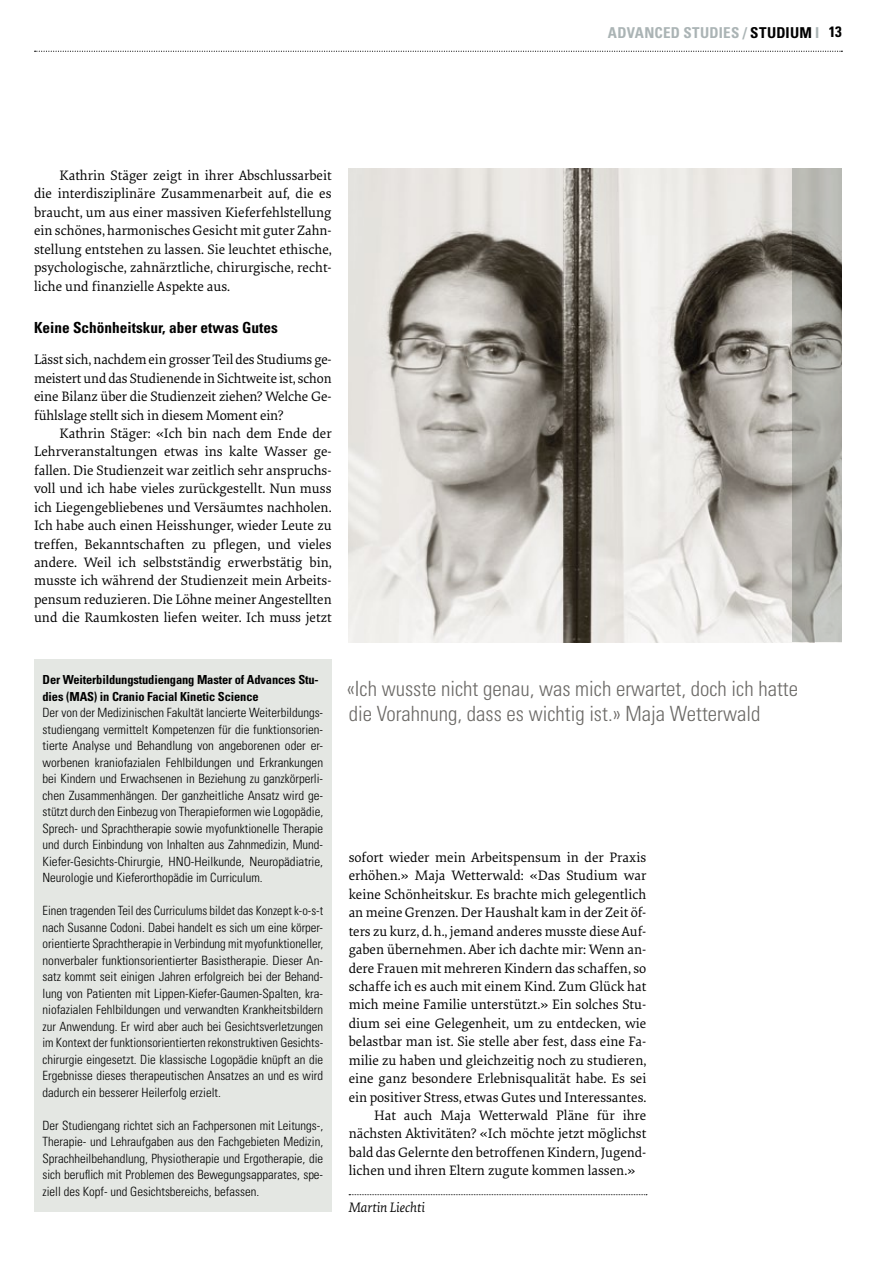
<style>
.page{position:relative;width:893px;height:1263px;background:#fff}
.page>*{position:absolute;margin:0;border:0;box-sizing:border-box;transform-origin:0 0}
.Quote_Bild{font:300 condensed 21px "Univers LT Std";color:#6c6a67}
.Zwischentitel_1{font:700 condensed 15.3px "Univers LT Std";color:#000}
.Pagina_rechts{font:700 condensed 15px "Univers LT Std";letter-spacing:.015em;color:#abb4b5}
.Lauftext_Einzug{font:14.25px/18.5px "Elena Basic";color:#000;text-align:justify}
.Lauftext{font:14.25px/18.5px "Elena Basic";letter-spacing:-.01em;color:#000;text-align:justify}
.Autor{font:italic 14.25px "Elena Basic";color:#000}
.BOX_Lauftext{font:300 condensed 12.75px/16.5px "Univers LT Std";color:#000;text-align:justify}
.Box_TitelX{font:700 condensed 12.45px/16.5px "Univers LT Std";letter-spacing:-.01em;color:#000}
.s1{color:#000}
</style>
<div class="page">
<svg style="left:35px;top:51px;width:807px;height:1px"></svg>
<img style="left:349px;top:169px;width:444px;height:473px">
<svg style="left:793px;top:169px;width:49px;height:473px;background:#9e9d96"></svg>
<div style="left:34px;top:659px;width:298px;height:553px;background:#e4e7e3"></div>
<svg style="left:349px;top:1194px;width:298px;height:1px"></svg>
<p class="Pagina_rechts" style="left:608px;top:23px;width:236px">ADVANCED STUDIES / <span class="s1">STUDIUM</span> I <span class="s1">13</span></p>
<p class="Lauftext_Einzug" style="left:34px;top:165px;width:299px;text-indent:26px">Kathrin Stäger zeigt in ihrer Abschlussarbeit die interdisziplinäre Zusammenarbeit auf, die es braucht, um aus einer massiven Kieferfehlstellung ein schönes, harmonisches Gesicht mit guter Zahn&shy;stellung entstehen zu lassen. Sie leuchtet ethische, psychologische, zahnärztliche, chirurgische, recht&shy;liche und finanzielle Aspekte aus.</p>
<p class="Zwischentitel_1" style="left:34px;top:318px;width:245px">Keine Schönheitskur, aber etwas Gutes</p>
<p class="Lauftext" style="left:34px;top:350px;width:299px">Lässt sich, nachdem ein grosser Teil des Studiums ge&shy;meistert und das Studienende in Sichtweite ist, schon eine Bilanz über die Studienzeit ziehen? Welche Ge&shy;fühlslage stellt sich in diesem Moment ein?</p>
<p class="Lauftext_Einzug" style="left:34px;top:423px;width:299px;text-indent:26px">Kathrin Stäger: «Ich bin nach dem Ende der Lehrveranstaltungen etwas ins kalte Wasser ge&shy;fallen. Die Studienzeit war zeitlich sehr anspruchs&shy;voll und ich habe vieles zurückgestellt. Nun muss ich Liegengebliebenes und Versäumtes nachholen.<br>Ich habe auch einen Heisshunger, wieder Leute zu treffen, Bekanntschaften zu pflegen, und vieles andere. Weil ich selbstständig erwerbstätig bin, musste ich während der Studienzeit mein Arbeits&shy;pensum reduzieren. Die Löhne meiner Angestellten und die Raumkosten liefen weiter. Ich muss jetzt</p>
<p class="Box_TitelX" style="left:43px;top:672px;width:278px">Der Weiterbildungstudiengang Master of Advances Stu&shy;dies (MAS) in Cranio Facial Kinetic Science</p>
<p class="BOX_Lauftext" style="left:43px;top:705px;width:282px">Der von der Medizinischen Fakultät lancierte Weiterbildungs&shy;studiengang vermittelt Kompetenzen für die funktionsorien&shy;tierte Analyse und Behandlung von angeborenen oder er&shy;worbenen kraniofazialen Fehlbildungen und Erkrankungen bei Kindern und Erwachsenen in Beziehung zu ganzkörperli&shy;chen Zusammenhängen. Der ganzheitliche Ansatz wird ge&shy;stützt durch den Einbezug von Therapieformen wie Logopädie, Sprech- und Sprachtherapie sowie myofunktionelle Therapie und durch Einbindung von Inhalten aus Zahnmedizin, Mund-Kiefer-Gesichts-Chirurgie, HNO-Heilkunde, Neuropädiatrie, Neurologie und Kieferorthopädie im Curriculum.</p>
<p class="BOX_Lauftext" style="left:43px;top:903px;width:282px">Einen tragenden Teil des Curriculums bildet das Konzept k-o-s-t nach Susanne Codoni. Dabei handelt es sich um eine körper&shy;orientierte Sprachtherapie in Verbindung mit myofunktioneller, nonverbaler funktionsorientierter Basistherapie. Dieser An&shy;satz kommt seit einigen Jahren erfolgreich bei der Behand&shy;lung von Patienten mit Lippen-Kiefer-Gaumen-Spalten, kra&shy;niofazialen Fehlbildungen und verwandten Krankheitsbildern zur Anwendung. Er wird aber auch bei Gesichtsverletzungen im Kontext der funktionsorientierten rekonstruktiven Gesichts&shy;chirurgie eingesetzt. Die klassische Logopädie knüpft an die Ergebnisse dieses therapeutischen Ansatzes an und es wird dadurch ein besserer Heilerfolg erzielt.</p>
<p class="BOX_Lauftext" style="left:43px;top:1117px;width:282px">Der Studiengang richtet sich an Fachpersonen mit Leitungs-, Therapie- und Lehraufgaben aus den Fachgebieten Medizin, Sprachheilbehandlung, Physiotherapie und Ergotherapie, die sich beruflich mit Problemen des Bewegungsapparates, spe&shy;ziell des Kopf- und Gesichtsbereichs, befassen.</p>
<p class="Quote_Bild" style="left:347px;top:676px;width:453px">«Ich wusste nicht genau, was mich erwartet, doch ich hatte</p>
<p class="Quote_Bild" style="left:349px;top:701px;width:413px">die Vorahnung, dass es wichtig ist.» Maja Wetterwald</p>
<p class="Lauftext_Einzug" style="left:349px;top:847px;width:299px">sofort wieder mein Arbeitspensum in der Praxis erhöhen.» Maja Wetterwald: «Das Studium war keine Schönheitskur. Es brachte mich gelegentlich an meine Grenzen. Der Haushalt kam in der Zeit öf&shy;ters zu kurz, d.h., jemand anderes musste diese Auf&shy;gaben übernehmen. Aber ich dachte mir: Wenn an&shy;dere Frauen mit mehreren Kindern das schaffen, so schaffe ich es auch mit einem Kind. Zum Glück hat mich meine Familie unterstützt.» Ein solches Stu&shy;dium sei eine Gelegenheit, um zu entdecken, wie belastbar man ist. Sie stelle aber fest, dass eine Fa&shy;milie zu haben und gleichzeitig noch zu studieren, eine ganz besondere Erlebnisqualität habe. Es sei ein positiver Stress, etwas Gutes und Interessantes.</p>
<p class="Lauftext_Einzug" style="left:349px;top:1105px;width:299px;text-indent:26px">Hat auch Maja Wetterwald Pläne für ihre nächsten Aktivitäten? «Ich möchte jetzt möglichst bald das Gelernte den betroffenen Kindern, Jugend&shy;lichen und ihren Eltern zugute kommen lassen.»</p>
<p class="Autor" style="left:349px;top:1198px;width:78px">Martin Liechti</p>
</div>
